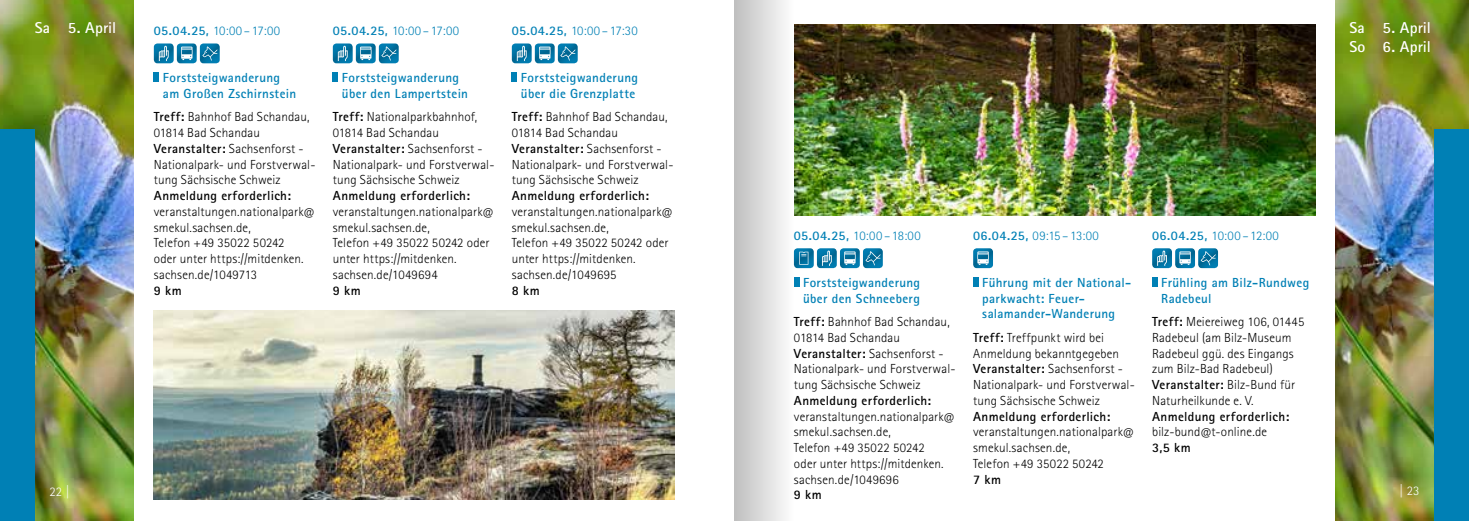
<style>
.page{position:relative;width:1469px;height:521px;background:#fff}
.page>*{position:absolute;margin:0;border:0;box-sizing:border-box;transform-origin:0 0}
.t1{font:700 15.75px/18.9px "Rotis Sans Serif Pro";letter-spacing:.005em;color:#fff}
.t2{font:300 13.12px/15.8px "Rotis Sans Serif Pro";letter-spacing:.01em;color:#000}
.t3{font:700 13.12px/15.8px "Rotis Sans Serif Pro";letter-spacing:.025em;color:#0080b5}
.t4{font:700 13.12px "Rotis Sans Serif Pro";letter-spacing:.025em;color:#000}
.t5{font:300 13.12px "Rotis Sans Serif Pro";color:#0080b5}
.t6{font:300 13.12px "Rotis Sans Serif Pro";color:#fff}
.s1{font-weight:700}
</style>
<div class="page">
<img style="left:1335px;top:0;width:133px;height:521px">
<img style="left:0;top:0;width:134px;height:521px">
<div style="left:1434px;top:129px;width:34px;height:392px;background:#0080b5"></div>
<div style="left:0;top:129px;width:35px;height:392px;background:#0080b5"></div>
<img style="left:154px;top:43px;width:20px;height:20px">
<svg style="left:154px;top:43px;width:15px;height:18px"></svg>
<img style="left:177px;top:43px;width:20px;height:20px">
<svg style="left:177px;top:43px;width:15px;height:17px"></svg>
<img style="left:200px;top:43px;width:20px;height:20px">
<svg style="left:200px;top:43px;width:17px;height:17px"></svg>
<div style="left:154px;top:72px;width:5px;height:10px;background:#0080b5"></div>
<img style="left:333px;top:43px;width:20px;height:20px">
<svg style="left:333px;top:43px;width:15px;height:18px"></svg>
<img style="left:356px;top:43px;width:20px;height:20px">
<svg style="left:356px;top:43px;width:15px;height:17px"></svg>
<img style="left:379px;top:43px;width:20px;height:20px">
<svg style="left:379px;top:43px;width:17px;height:17px"></svg>
<div style="left:333px;top:72px;width:5px;height:10px;background:#0080b5"></div>
<img style="left:512px;top:43px;width:19px;height:20px">
<svg style="left:512px;top:43px;width:14px;height:18px"></svg>
<img style="left:535px;top:43px;width:19px;height:20px">
<svg style="left:535px;top:43px;width:15px;height:17px"></svg>
<img style="left:558px;top:43px;width:19px;height:20px">
<svg style="left:558px;top:43px;width:17px;height:17px"></svg>
<div style="left:512px;top:72px;width:5px;height:10px;background:#0080b5"></div>
<img style="left:858px;top:248px;width:1px;height:20px">
<img style="left:863px;top:248px;width:19px;height:20px">
<svg style="left:863px;top:248px;width:17px;height:17px"></svg>
<img style="left:973px;top:248px;width:20px;height:20px">
<svg style="left:973px;top:248px;width:15px;height:17px"></svg>
<div style="left:973px;top:277px;width:5px;height:10px;background:#0080b5"></div>
<img style="left:858px;top:25px;width:457px;height:191px">
<img style="left:154px;top:310px;width:521px;height:189px">
<img style="left:1152px;top:248px;width:19px;height:20px">
<svg style="left:1152px;top:248px;width:14px;height:18px"></svg>
<img style="left:1175px;top:248px;width:19px;height:20px">
<svg style="left:1175px;top:248px;width:15px;height:17px"></svg>
<img style="left:1198px;top:248px;width:20px;height:20px">
<svg style="left:1198px;top:248px;width:17px;height:17px"></svg>
<div style="left:1152px;top:277px;width:5px;height:10px;background:#0080b5"></div>
<img style="left:734px;top:0;width:124px;height:521px">
<p class="t1" style="left:35px;top:18px;width:83px">Sa 5. April</p>
<p class="t5" style="left:154px;top:23px;width:128px"><span class="s1">05.04.25,</span> 10:00–17:00</p>
<p class="t3" style="left:163px;top:70px;width:135px">Forststeigwanderung am Großen Zschirnstein</p>
<p class="t2" style="left:154px;top:109px;width:163px"><span class="s1">Treff:</span> Bahnhof Bad Schandau,<br>01814 Bad Schandau<br><span class="s1">Veranstalter:</span> Sachsenforst -<br>Nationalpark- und Forstverwal&shy;tung Sächsische Schweiz</p>
<p class="t4" style="left:154px;top:187px;width:139px">Anmeldung erforderlich:</p>
<p class="t2" style="left:154px;top:204px;width:162px">veranstaltungen.nationalpark@ smekul.sachsen.de,<br>Telefon +49 35022 50242<br>oder unter https://mitdenken. sachsen.de/1049713</p>
<p class="t4" style="left:154px;top:282px;width:29px">9 km</p>
<p class="t5" style="left:333px;top:23px;width:128px"><span class="s1">05.04.25,</span> 10:00–17:00</p>
<p class="t3" style="left:342px;top:70px;width:128px">Forststeigwanderung über den Lampertstein</p>
<p class="t2" style="left:333px;top:109px;width:163px"><span class="s1">Treff:</span> Nationalparkbahnhof,<br>01814 Bad Schandau<br><span class="s1">Veranstalter:</span> Sachsenforst -<br>Nationalpark- und Forstverwal&shy;tung Sächsische Schweiz</p>
<p class="t4" style="left:333px;top:187px;width:139px">Anmeldung erforderlich:</p>
<p class="t2" style="left:333px;top:204px;width:162px">veranstaltungen.nationalpark@ smekul.sachsen.de,<br>Telefon +49 35022 50242 oder unter https://mitdenken. sachsen.de/1049694</p>
<p class="t4" style="left:333px;top:282px;width:29px">9 km</p>
<p class="t5" style="left:512px;top:23px;width:127px"><span class="s1">05.04.25,</span> 10:00–17:30</p>
<p class="t3" style="left:521px;top:70px;width:119px">Forststeigwanderung über die Grenzplatte</p>
<p class="t2" style="left:512px;top:109px;width:163px"><span class="s1">Treff:</span> Bahnhof Bad Schandau,<br>01814 Bad Schandau<br><span class="s1">Veranstalter:</span> Sachsenforst -<br>Nationalpark- und Forstverwal&shy;tung Sächsische Schweiz</p>
<p class="t4" style="left:512px;top:187px;width:139px">Anmeldung erforderlich:</p>
<p class="t2" style="left:512px;top:204px;width:162px">veranstaltungen.nationalpark@ smekul.sachsen.de,<br>Telefon +49 35022 50242 oder unter https://mitdenken. sachsen.de/1049695</p>
<p class="t4" style="left:512px;top:282px;width:29px">8 km</p>
<p class="t6" style="left:50px;top:483px;width:22px">22 |</p>
<p class="t1" style="left:1349px;top:18px;width:83px">Sa 5. April<br>So 6. April</p>
<p class="t5" style="left:794px;top:228px;width:128px"><span class="s1">05.04.25,</span> 10:00–18:00</p>
<p class="t3" style="left:803px;top:274px;width:119px">Forststeigwanderung über den Schneeberg</p>
<p class="t2" style="left:794px;top:314px;width:163px"><span class="s1">Treff:</span> Bahnhof Bad Schandau,<br>01814 Bad Schandau<br><span class="s1">Veranstalter:</span> Sachsenforst -<br>Nationalpark- und Forstverwal&shy;tung Sächsische Schweiz</p>
<p class="t4" style="left:794px;top:392px;width:139px">Anmeldung erforderlich:</p>
<p class="t2" style="left:794px;top:409px;width:162px">veranstaltungen.nationalpark@ smekul.sachsen.de,<br>Telefon +49 35022 50242<br>oder unter https://mitdenken. sachsen.de/1049696</p>
<p class="t4" style="left:794px;top:487px;width:29px">9 km</p>
<p class="t5" style="left:973px;top:228px;width:127px"><span class="s1">06.04.25,</span> 09:15–13:00</p>
<p class="t3" style="left:982px;top:274px;width:150px">Führung mit der National&shy;parkwacht: Feuer&shy;salamander-Wanderung</p>
<p class="t2" style="left:973px;top:330px;width:163px"><span class="s1">Treff:</span> Treffpunkt wird bei<br>Anmeldung bekanntgegeben<br><span class="s1">Veranstalter:</span> Sachsenforst -<br>Nationalpark- und Forstverwal&shy;tung Sächsische Schweiz</p>
<p class="t4" style="left:973px;top:408px;width:139px">Anmeldung erforderlich:</p>
<p class="t2" style="left:973px;top:424px;width:162px">veranstaltungen.nationalpark@ smekul.sachsen.de,<br>Telefon +49 35022 50242</p>
<p class="t4" style="left:973px;top:471px;width:29px">7 km</p>
<p class="t5" style="left:1152px;top:228px;width:128px"><span class="s1">06.04.25,</span> 10:00–12:00</p>
<p class="t3" style="left:1161px;top:274px;width:149px">Frühling am Bilz-Rundweg<br>Radebeul</p>
<p class="t2" style="left:1152px;top:314px;width:154px"><span class="s1">Treff:</span> Meiereiweg 106, 01445<br>Radebeul (am Bilz-Museum<br>Radebeul ggü. des Eingangs zum Bilz-Bad Radebeul)<br><span class="s1">Veranstalter:</span> Bilz-Bund für<br>Naturheilkunde e. V.</p>
<p class="t4" style="left:1152px;top:408px;width:139px">Anmeldung erforderlich:</p>
<p class="t2" style="left:1152px;top:424px;width:116px">bilz-bund@t-online.de</p>
<p class="t4" style="left:1152px;top:439px;width:40px">3,5 km</p>
<p class="t6" style="left:1399px;top:483px;width:22px">| 23</p>
</div>
